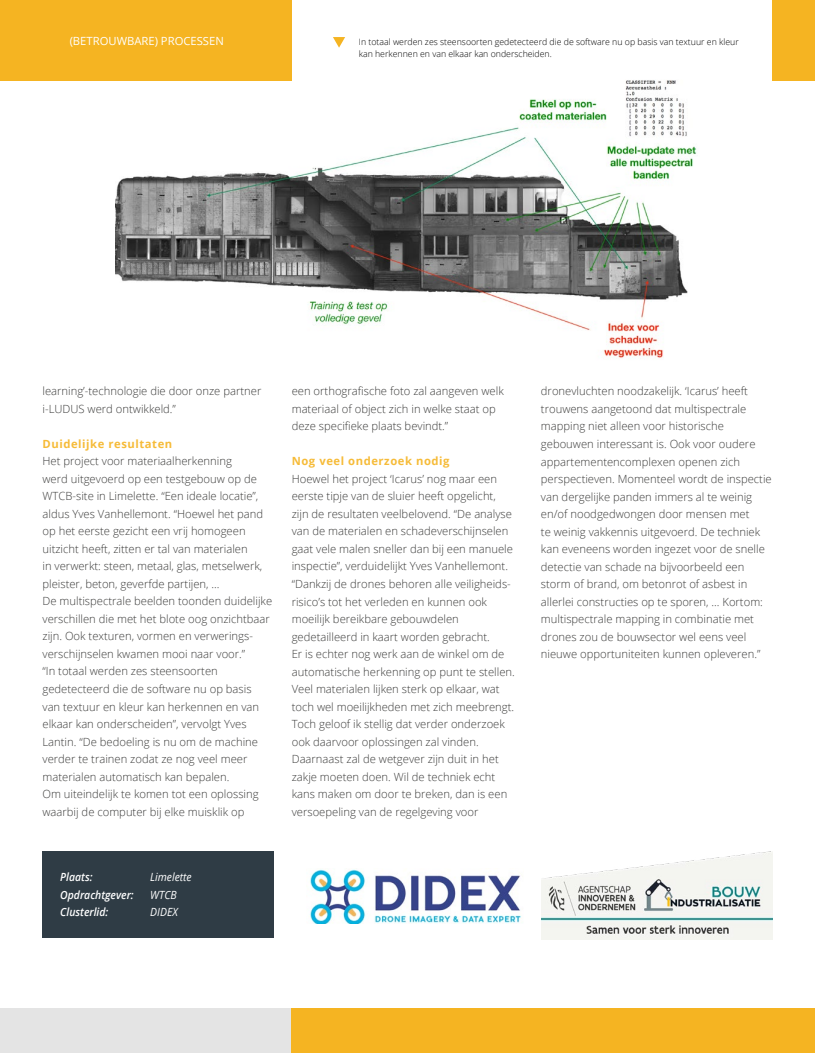
<style>
.page{position:relative;width:815px;height:1053px;background:#fff}
.page>*{position:absolute;margin:0;border:0;box-sizing:border-box;transform-origin:0 0}
.t1{font:300 11.25px/17.5px "Open Sans";color:#3c3c3b}
.t2{font:700 11.25px "Open Sans";letter-spacing:.05em;color:#f6bb38}
.t3{font:italic 600 11.25px "Open Sans";color:#fff;scale:.93 1}
.t4{font:11.25px "Open Sans";color:#fff}
.t5{font:italic 11.25px "Open Sans";color:#fff;scale:.93 1}
.t6{font:300 8.75px/12.5px "Open Sans";color:#000}
</style>
<div class="page">
<img style="left:116px;top:80px;width:581px;height:278px">
<div style="left:80px;top:98px;width:291px;height:43px;background:#fff"></div>
<div style="left:0;top:1008px;width:541px;height:44px;background:#e3e3e3"></div>
<div style="left:0;top:0;width:292px;height:80px;background:#f5b422"></div>
<div style="left:772px;top:0;width:43px;height:80px;background:#f5b422"></div>
<div style="left:292px;top:1008px;width:523px;height:44px;background:#f5b422"></div>
<svg style="left:333px;top:37px;width:12px;height:11px"></svg>
<div style="left:43px;top:851px;width:231px;height:86px;background:#2f3c45"></div>
<img style="left:541px;top:851px;width:231px;height:88px">
<img style="left:310px;top:869px;width:211px;height:54px">
<p class="t4" style="left:70px;top:34px;width:156px">(BETROUWBARE) PROCESSEN</p>
<p class="t6" style="left:359px;top:35px;width:381px">In totaal werden zes steensoorten gedetecteerd die de software nu op basis van textuur en kleur kan herkennen en van elkaar kan onderscheiden.</p>
<p class="t1" style="left:43px;top:382px;width:220px">learning’-technologie die door onze partner i-LUDUS werd ontwikkeld.”</p>
<p class="t2" style="left:43px;top:435px;width:131px">Duidelijke resultaten</p>
<p class="t1" style="left:43px;top:452px;width:231px">Het project voor materiaalherkenning<br>werd uitgevoerd op een testgebouw op de WTCB-site in Limelette. “Een ideale locatie”, aldus Yves Vanhellemont. “Hoewel het pand op het eerste gezicht een vrij homogeen uitzicht heeft, zitten er tal van materialen<br>in verwerkt: steen, metaal, glas, metselwerk, pleister, beton, geverfde partijen, …<br>De multispectrale beelden toonden duidelijke verschillen die met het blote oog onzichtbaar zijn. Ook texturen, vormen en verwerings&shy;verschijnselen kwamen mooi naar voor.”<br>“In totaal werden zes steensoorten gedetecteerd die de software nu op basis<br>van textuur en kleur kan herkennen en van elkaar kan onderscheiden”, vervolgt Yves Lantin. “De bedoeling is nu om de machine verder te trainen zodat ze nog veel meer materialen automatisch kan bepalen.<br>Om uiteindelijk te komen tot een oplossing waarbij de computer bij elke muisklik op</p>
<p class="t1" style="left:292px;top:382px;width:214px">een orthografische foto zal aangeven welk materiaal of object zich in welke staat op deze specifieke plaats bevindt.”</p>
<p class="t2" style="left:292px;top:453px;width:159px">Nog veel onderzoek nodig</p>
<p class="t1" style="left:292px;top:469px;width:225px">Hoewel het project ‘Icarus’ nog maar een eerste tipje van de sluier heeft opgelicht, zijn de resultaten veelbelovend. “De analyse van de materialen en schadeverschijnselen gaat vele malen sneller dan bij een manuele inspectie”, verduidelijkt Yves Vanhellemont. “Dankzij de drones behoren alle veiligheids&shy;risico’s tot het verleden en kunnen ook moeilijk bereikbare gebouwdelen gedetailleerd in kaart worden gebracht.<br>Er is echter nog werk aan de winkel om de automatische herkenning op punt te stellen.<br>Veel materialen lijken sterk op elkaar, wat toch wel moeilijkheden met zich meebrengt.<br>Toch geloof ik stellig dat verder onderzoek ook daarvoor oplossingen zal vinden.<br>Daarnaast zal de wetgever zijn duit in het zakje moeten doen. Wil de techniek echt kans maken om door te breken, dan is een versoepeling van de regelgeving voor</p>
<p class="t3" style="left:60px;top:869px;width:36px">Plaats:</p>
<p class="t5" style="left:150px;top:869px;width:46px">Limelette</p>
<p class="t3" style="left:60px;top:886px;width:81px">Opdrachtgever:</p>
<p class="t5" style="left:150px;top:886px;width:30px">WTCB</p>
<p class="t3" style="left:60px;top:904px;width:53px">Clusterlid:</p>
<p class="t5" style="left:150px;top:904px;width:31px">DIDEX</p>
<p class="t1" style="left:541px;top:382px;width:232px">dronevluchten noodzakelijk. ‘Icarus’ heeft trouwens aangetoond dat multispectrale mapping niet alleen voor historische gebouwen interessant is. Ook voor oudere appartementencomplexen openen zich perspectieven. Momenteel wordt de inspectie van dergelijke panden immers al te weinig en/of noodgedwongen door mensen met<br>te weinig vakkennis uitgevoerd. De techniek kan eveneens worden ingezet voor de snelle detectie van schade na bijvoorbeeld een storm of brand, om betonrot of asbest in allerlei constructies op te sporen, … Kortom: multispectrale mapping in combinatie met drones zou de bouwsector wel eens veel nieuwe opportuniteiten kunnen opleveren.”</p>
</div>
